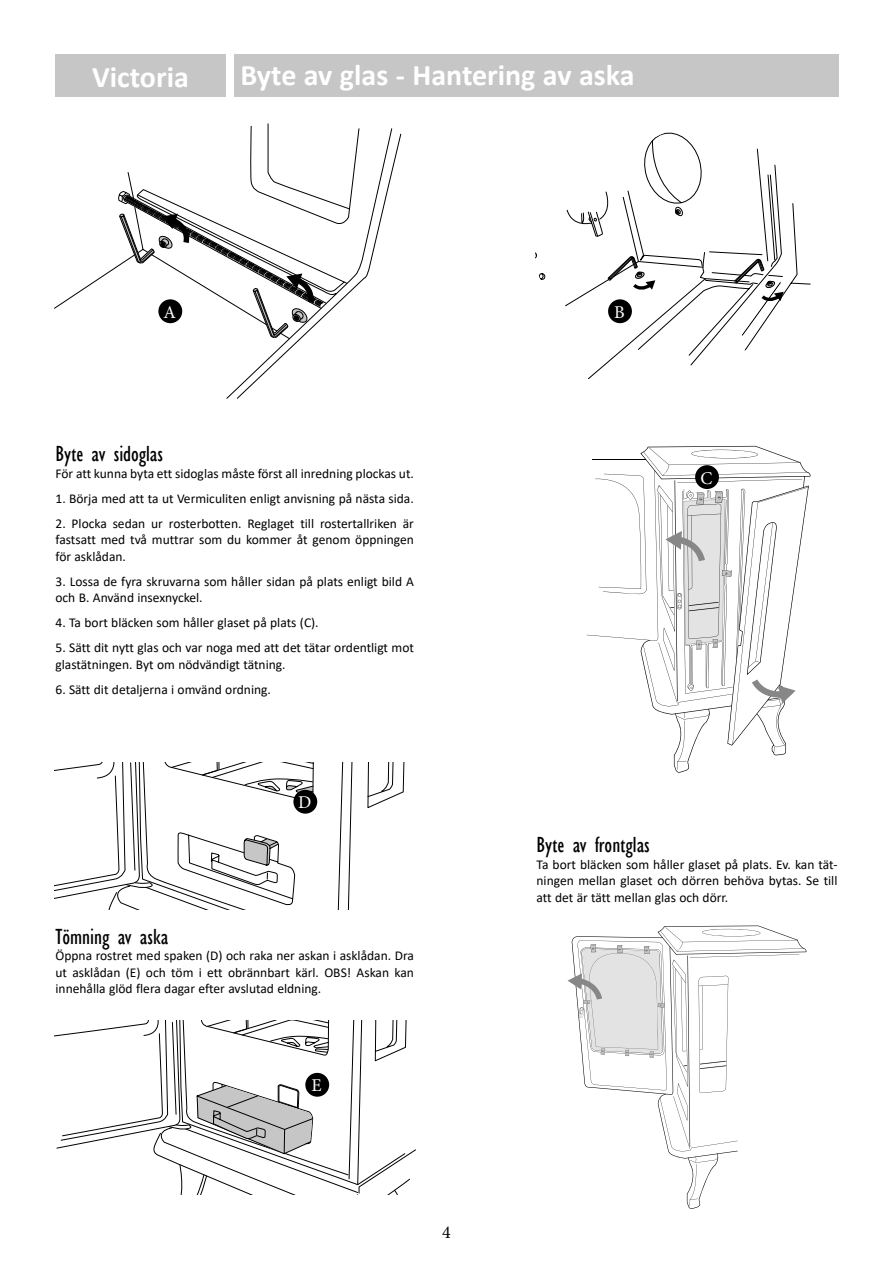
<style>
.page{position:relative;width:893px;height:1263px;background:#fff}
.page>*{position:absolute;margin:0;border:0;box-sizing:border-box;transform-origin:0 0}
.t1{font:700 30px "Calibri";color:#fff}
.t2{font:condensed 22.5px "Gill Sans";color:#000}
.t3{font:18px "Minion Pro";color:#fff}
.t4{font:18px "Minion Pro";color:#000}
.t5{font:13.5px/16.5px "Calibri";color:#000;text-align:justify}
</style>
<div class="page">
<div style="left:234px;top:54px;width:605px;height:43px;background:#c6c6c6"></div>
<div style="left:56px;top:54px;width:170px;height:43px;background:#c6c6c6"></div>
<svg style="left:226px;top:123px;width:175px;height:276px"></svg>
<svg style="left:54px;top:171px;width:291px;height:169px"></svg>
<div style="left:158px;top:299px;width:24px;height:24px;background:#000;border-radius:50%"></div>
<svg style="left:588px;top:132px;width:222px;height:247px"></svg>
<svg style="left:535px;top:149px;width:249px;height:187px"></svg>
<div style="left:608px;top:299px;width:24px;height:24px;background:#000;border-radius:50%"></div>
<svg style="left:54px;top:1020px;width:361px;height:174px"></svg>
<svg style="left:108px;top:901px;width:242px;height:9px"></svg>
<svg style="left:54px;top:762px;width:351px;height:139px"></svg>
<div style="left:293px;top:790px;width:24px;height:24px;background:#000;border-radius:50%"></div>
<div style="left:305px;top:1073px;width:24px;height:24px;background:#000;border-radius:50%"></div>
<svg style="left:587px;top:446px;width:223px;height:327px"></svg>
<div style="left:695px;top:465px;width:24px;height:24px;background:#000;border-radius:50%"></div>
<svg style="left:568px;top:925px;width:238px;height:284px"></svg>
<h1 class="t1" style="left:92px;top:55px;width:98px">Victoria</h1>
<h1 class="t1" style="left:240px;top:54px;width:396px">Byte av glas - Hantering av aska</h1>
<h3 class="t3" style="left:163px;top:300px;width:14px">A</h3>
<h3 class="t3" style="left:614px;top:300px;width:12px">B</h3>
<h2 class="t2" style="left:56px;top:441px;width:109px">Byte av sidoglas</h2>
<p class="t5" style="left:56px;top:465px;width:360px">För att kunna byta ett sidoglas måste först all inredning plockas ut.</p>
<p class="t5" style="left:56px;top:490px;width:360px">1. Börja med att ta ut Vermiculiten enligt anvisning på nästa sida.</p>
<p class="t5" style="left:56px;top:515px;width:360px">2. Plocka sedan ur rosterbotten. Reglaget till rostertallriken är fastsatt med två muttrar som du kommer åt genom öppningen för asklådan.</p>
<p class="t5" style="left:56px;top:573px;width:360px">3. Lossa de fyra skruvarna som håller sidan på plats enligt bild A och B. Använd insexnyckel.</p>
<p class="t5" style="left:56px;top:614px;width:265px">4. Ta bort bläcken som håller glaset på plats (C).</p>
<p class="t5" style="left:56px;top:639px;width:360px">5. Sätt dit nytt glas och var noga med att det tätar ordentligt mot glastätningen. Byt om nödvändigt tätning.</p>
<p class="t5" style="left:56px;top:681px;width:217px">6. Sätt dit detaljerna i omvänd ordning.</p>
<h3 class="t3" style="left:298px;top:790px;width:15px">D</h3>
<h3 class="t3" style="left:700px;top:466px;width:13px">C</h3>
<h2 class="t2" style="left:56px;top:923px;width:114px">Tömning av aska</h2>
<p class="t5" style="left:56px;top:947px;width:360px">Öppna rostret med spaken (D) och raka ner askan i asklådan. Dra ut asklådan (E) och töm i ett obrännbart kärl. OBS! Askan kan innehålla glöd flera dagar efter avslutad eldning.</p>
<h3 class="t3" style="left:311px;top:1073px;width:12px">E</h3>
<h3 class="t4" style="left:442px;top:1220px;width:10px">4</h3>
<h2 class="t2" style="left:536px;top:831px;width:115px">Byte av frontglas</h2>
<p class="t5" style="left:536px;top:856px;width:302px">Ta bort bläcken som håller glaset på plats. Ev. kan tät&shy;ningen mellan glaset och dörren behöva bytas. Se till att det är tätt mellan glas och dörr.</p>
</div>
